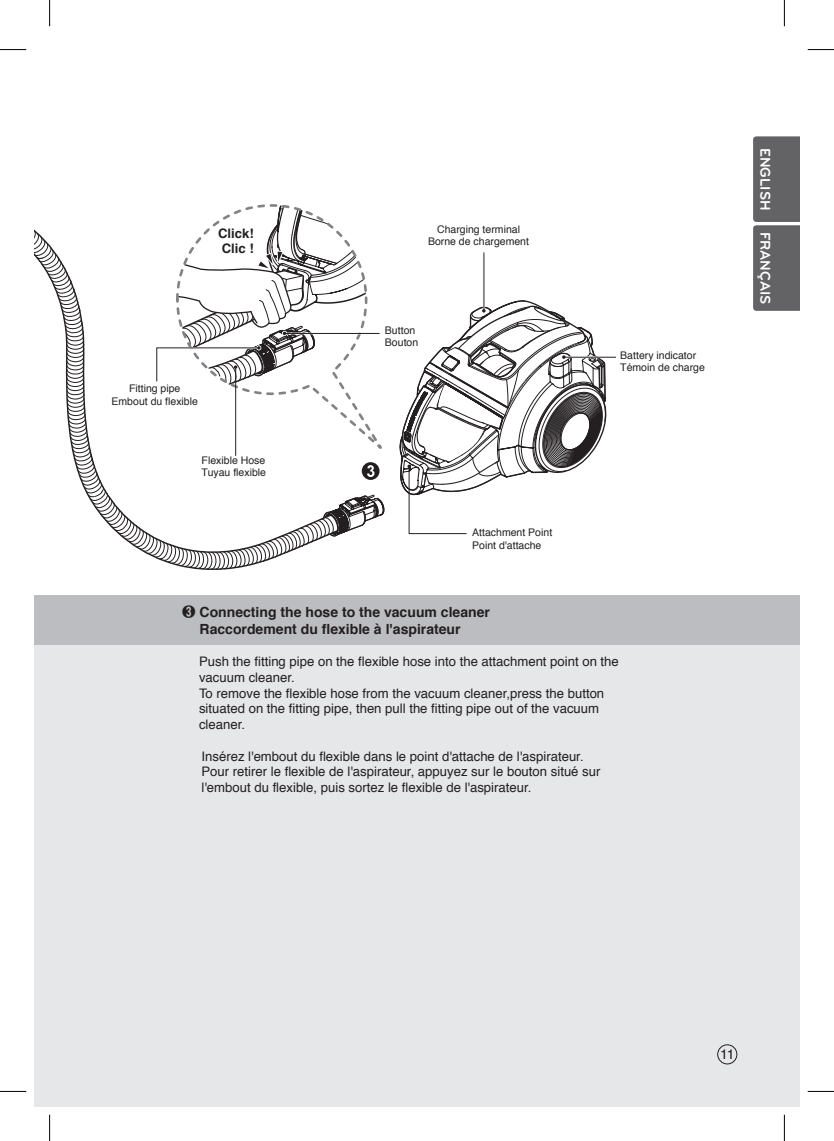
<style>
.page{position:relative;width:834px;height:1141px;background:#fff}
.page>*{position:absolute;margin:0;border:0;box-sizing:border-box;transform-origin:0 0}
.t1{font:700 14.7px "Bryant LG";color:#fff}
.t2{font:700 14px/16.8px "Helvetica";color:#231f20}
.t3{font:14px "Helvetica";color:#231f20}
.t4{font:13.12px/15.8px "Helvetica";color:#231f20}
.t5{font:700 13.12px/14.9px "Helvetica";color:#231f20}
.t6{font:10.5px/12.2px "Helvetica";color:#231f20}
.s1{font-family:"HY Go Thic"}
</style>
<div class="page">
<div style="left:50px;top:635px;width:749px;height:471px;background:#e6e7e9"></div>
<div style="left:50px;top:595px;width:749px;height:50px;background:#bcbdc0"></div>
<div style="left:35px;top:635px;width:15px;height:471px;background:#e6e7e9"></div>
<div style="left:35px;top:595px;width:15px;height:50px;background:#bcbdc0"></div>
<div style="left:717px;top:1044px;width:20px;height:20px;border:1px solid #231f20;border-radius:50%"></div>
<svg style="left:753px;top:136px;width:46px;height:175px;background:#67676a"></svg>
<svg style="left:35px;top:230px;width:16px;height:28px"></svg>
<svg style="left:36px;top:246px;width:286px;height:324px"></svg>
<svg style="left:322px;top:534px;width:18px;height:4px"></svg>
<svg style="left:175px;top:204px;width:205px;height:244px"></svg>
<hr style="left:285px;top:333px;width:94px;height:1px;background:#231f20">
<hr style="left:564px;top:357px;width:51px;height:1px;background:#231f20">
<hr style="left:483px;top:253px;width:1px;height:57px;background:#231f20">
<svg style="left:426px;top:300px;width:183px;height:191px"></svg>
<svg style="left:235px;top:366px;width:232px;height:168px"></svg>
<svg style="left:155px;top:205px;width:217px;height:193px"></svg>
<svg style="left:0;top:49px;width:26px;height:1px"></svg>
<svg style="left:807px;top:49px;width:26px;height:1px"></svg>
<svg style="left:0;top:1091px;width:26px;height:1px"></svg>
<svg style="left:807px;top:1091px;width:26px;height:1px"></svg>
<svg style="left:49px;top:0;width:1px;height:26px"></svg>
<svg style="left:49px;top:1115px;width:1px;height:26px"></svg>
<svg style="left:783px;top:0;width:1px;height:26px"></svg>
<svg style="left:783px;top:1115px;width:1px;height:26px"></svg>
<p class="t5" style="left:218px;top:226px;width:37px">Click!<br>Clic !</p>
<p class="t6" style="left:111px;top:383px;width:88px;text-align:center">Fitting pipe<br>Embout du flexible</p>
<p class="t6" style="left:201px;top:455px;width:66px">Flexible Hose<br>Tuyau flexible</p>
<p class="t6" style="left:428px;top:224px;width:102px;text-align:center">Charging terminal<br>Borne de chargement</p>
<p class="t6" style="left:385px;top:324px;width:35px">Button<br>Bouton</p>
<p class="t6" style="left:472px;top:527px;width:81px">Attachment Point<br>Point d'attache</p>
<p class="t6" style="left:620px;top:350px;width:86px">Battery indicator<br>Témoin de charge</p>
<p class="t2" style="left:199px;top:604px;width:292px;text-indent:-18px"><span class="s1">➌</span> Connecting the hose to the vacuum cleaner<br>Raccordement du flexible à l'aspirateur</p>
<p class="t4" style="left:199px;top:654px;width:421px">Push the fitting pipe on the flexible hose into the attachment point on the vacuum cleaner.<br>To remove the flexible hose from the vacuum cleaner,press the button situated on the fitting pipe, then pull the fitting pipe out of the vacuum cleaner.</p>
<p class="t4" style="left:201px;top:748px;width:400px">Insérez l'embout du flexible dans le point d'attache de l'aspirateur.<br>Pour retirer le flexible de l'aspirateur, appuyez sur le bouton situé sur l'embout du flexible, puis sortez le flexible de l'aspirateur.</p>
<p class="t1" style="left:774px;top:148px;width:64px;rotate:90deg">ENGLISH</p>
<p class="t1" style="left:774px;top:232px;width:74px;rotate:90deg">FRANÇAIS</p>
<p class="t3" style="left:719px;top:1044px;width:16px">11</p>
</div>
